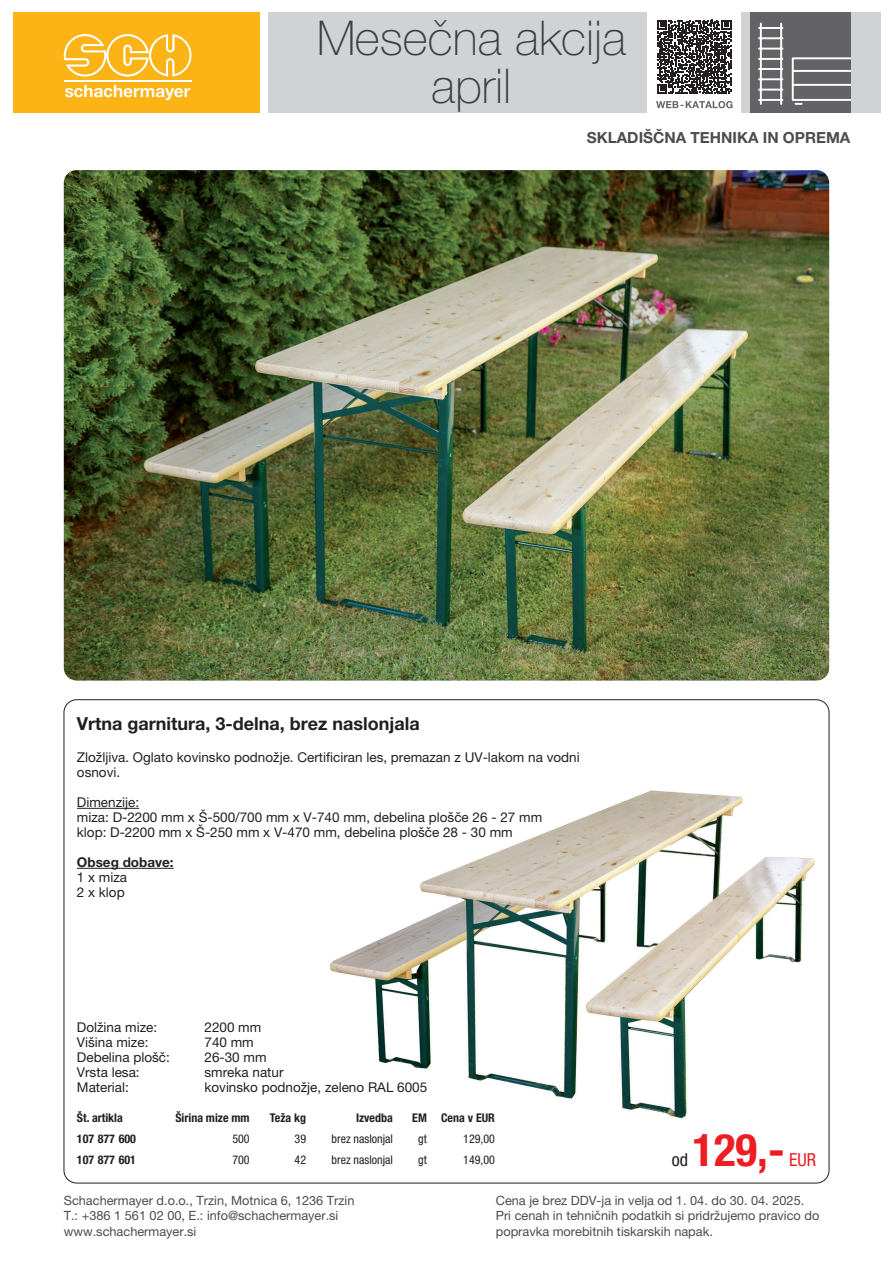
<style>
.page{position:relative;width:893px;height:1263px;background:#fff}
.page>*{position:absolute;margin:0;border:0;box-sizing:border-box;transform-origin:0 0}
.t1{font:100 48px/48px "Helvetica Neue LT Pro";color:#4b4c4d;text-align:center}
.t2{font:700 condensed 45px "Helvetica Neue LT Pro";color:#ee1d23}
.ProduktgruppeName{font:700 18px "Helvetica Neue LT Pro";color:#231f20}
.t3{font:condensed 18px "Helvetica Neue LT Pro";color:#ee1d23}
.t4{font:condensed 18px "Helvetica Neue LT Pro";color:#231f20}
.t5{font:700 15.3px "Helvetica Neue LT Pro";color:#4b4c4d}
.ProduktblockAbsatz{font:13.5px/15px "Helvetica Neue LT Pro";color:#231f20}
.ProduktblockMerkmale{font:13.5px "Helvetica Neue LT Pro";color:#231f20}
.ProduktblockAbsatz-2{font:700 13.5px "Helvetica Neue LT Pro";color:#231f20}
.t6{font:12.75px "Helvetica Neue LT Pro";color:#4b4c4d}
.TabellenZelleLinks{font:condensed 12px "Helvetica Neue LT Pro";color:#231f20}
.TabellenKopfRechts{font:700 condensed 12px "Helvetica Neue LT Pro";color:#231f20}
.TabellenZelleRechts{font:condensed 12px "Helvetica Neue LT Pro";color:#231f20}
.TabellenKopfLinks{font:700 condensed 12px "Helvetica Neue LT Pro";color:#231f20}
.TabellenZelleArtNr{font:700 condensed 12px "Helvetica Neue LT Pro";color:#231f20}
</style>
<div class="page">
<div style="left:13px;top:13px;width:246px;height:100px;background:#fbb316"></div>
<div style="left:268px;top:13px;width:612px;height:100px;background:#d1d2d4"></div>
<svg style="left:64px;top:34px;width:128px;height:43px"></svg>
<svg style="left:65px;top:85px;width:125px;height:15px"></svg>
<hr style="left:64px;top:81px;width:128px;height:1px;background:#fff">
<svg style="left:750px;top:13px;width:100px;height:100px;background:#757578"></svg>
<img style="left:330px;top:790px;width:485px;height:328px">
<div style="left:648px;top:12px;width:93px;height:104px;background:#fff"></div>
<svg style="left:656px;top:101px;width:77px;height:7px"></svg>
<svg style="left:657px;top:20px;width:74px;height:74px"></svg>
<hr style="left:77px;top:808px;width:62px;height:1px;background:#231f20">
<hr style="left:77px;top:868px;width:97px;height:1px;background:#231f20">
<img style="left:64px;top:170px;width:765px;height:511px">
<h1 class="t1" style="left:316px;top:14px;width:312px">Mesečna akcija april</h1>
<p class="t5" style="left:587px;top:128px;width:265px">SKLADIŠČNA TEHNIKA IN OPREMA</p>
<p class="ProduktgruppeName" style="left:77px;top:712px;width:344px">Vrtna garnitura, 3-delna, brez naslonjala</p>
<p class="ProduktblockAbsatz" style="left:77px;top:749px;width:504px">Zložljiva. Oglato kovinsko podnožje. Certificiran les, premazan z UV-lakom na vodni osnovi.</p>
<p class="ProduktblockAbsatz" style="left:77px;top:794px;width:64px">Dimenzije:</p>
<p class="ProduktblockAbsatz" style="left:77px;top:809px;width:467px">miza: D-2200 mm x Š-500/700 mm x V-740 mm, debelina plošče 26 - 27 mm</p>
<p class="ProduktblockAbsatz" style="left:77px;top:824px;width:437px">klop: D-2200 mm x Š-250 mm x V-470 mm, debelina plošče 28 - 30 mm</p>
<p class="ProduktblockAbsatz-2" style="left:77px;top:854px;width:98px">Obseg dobave:</p>
<p class="ProduktblockAbsatz" style="left:77px;top:869px;width:52px">1 x miza</p>
<p class="ProduktblockAbsatz" style="left:77px;top:884px;width:49px">2 x klop</p>
<p class="ProduktblockMerkmale" style="left:77px;top:1019px;width:82px">Dolžina mize:</p>
<p class="ProduktblockMerkmale" style="left:204px;top:1019px;width:58px">2200 mm</p>
<p class="ProduktblockMerkmale" style="left:77px;top:1034px;width:73px">Višina mize:</p>
<p class="ProduktblockMerkmale" style="left:204px;top:1034px;width:51px">740 mm</p>
<p class="ProduktblockMerkmale" style="left:77px;top:1049px;width:95px">Debelina plošč:</p>
<p class="ProduktblockMerkmale" style="left:204px;top:1049px;width:64px">26-30 mm</p>
<p class="ProduktblockMerkmale" style="left:77px;top:1064px;width:64px">Vrsta lesa:</p>
<p class="ProduktblockMerkmale" style="left:204px;top:1064px;width:81px">smreka natur</p>
<p class="ProduktblockMerkmale" style="left:77px;top:1079px;width:54px">Material:</p>
<p class="ProduktblockMerkmale" style="left:204px;top:1079px;width:224px">kovinsko podnožje, zeleno RAL 6005</p>
<p class="TabellenKopfLinks" style="left:77px;top:1110px;width:47px">Št. artikla</p>
<p class="TabellenKopfRechts" style="left:175px;top:1110px;width:76px">Širina mize mm</p>
<p class="TabellenKopfRechts" style="left:270px;top:1110px;width:38px">Teža kg</p>
<p class="TabellenKopfLinks" style="left:356px;top:1110px;width:38px">Izvedba</p>
<p class="TabellenKopfLinks" style="left:412px;top:1110px;width:16px">EM</p>
<p class="TabellenKopfRechts" style="left:441px;top:1110px;width:55px">Cena v EUR</p>
<p class="TabellenZelleArtNr" style="left:77px;top:1131px;width:61px">107 877 600</p>
<p class="TabellenZelleRechts" style="left:232px;top:1131px;width:19px">500</p>
<p class="TabellenZelleRechts" style="left:295px;top:1131px;width:13px">39</p>
<p class="TabellenZelleLinks" style="left:332px;top:1131px;width:63px">brez naslonjal</p>
<p class="TabellenZelleLinks" style="left:418px;top:1131px;width:10px">gt</p>
<p class="TabellenZelleRechts" style="left:463px;top:1131px;width:33px">129,00</p>
<p class="TabellenZelleArtNr" style="left:77px;top:1152px;width:61px">107 877 601</p>
<p class="TabellenZelleRechts" style="left:232px;top:1152px;width:19px">700</p>
<p class="TabellenZelleRechts" style="left:295px;top:1152px;width:13px">42</p>
<p class="TabellenZelleLinks" style="left:332px;top:1152px;width:63px">brez naslonjal</p>
<p class="TabellenZelleLinks" style="left:418px;top:1152px;width:10px">gt</p>
<p class="TabellenZelleRechts" style="left:463px;top:1152px;width:33px">149,00</p>
<p class="t2" style="left:692px;top:1123px;width:94px">129,-</p>
<p class="t4" style="left:672px;top:1149px;width:18px">od</p>
<p class="t3" style="left:789px;top:1149px;width:29px">EUR</p>
<p class="t6" style="left:64px;top:1193px;width:292px">Schachermayer d.o.o., Trzin, Motnica 6, 1236 Trzin</p>
<p class="t6" style="left:496px;top:1193px;width:310px">Cena je brez DDV-ja in velja od 1. 04. do 30. 04. 2025.</p>
<p class="t6" style="left:64px;top:1208px;width:276px">T.: +386 1 561 02 00, E.: info@schachermayer.si</p>
<p class="t6" style="left:496px;top:1208px;width:325px">Pri cenah in tehničnih podatkih si pridržujemo pravico do</p>
<p class="t6" style="left:64px;top:1223px;width:134px">www.schachermayer.si</p>
<p class="t6" style="left:496px;top:1223px;width:219px">popravka morebitnih tiskarskih napak.</p>
</div>
